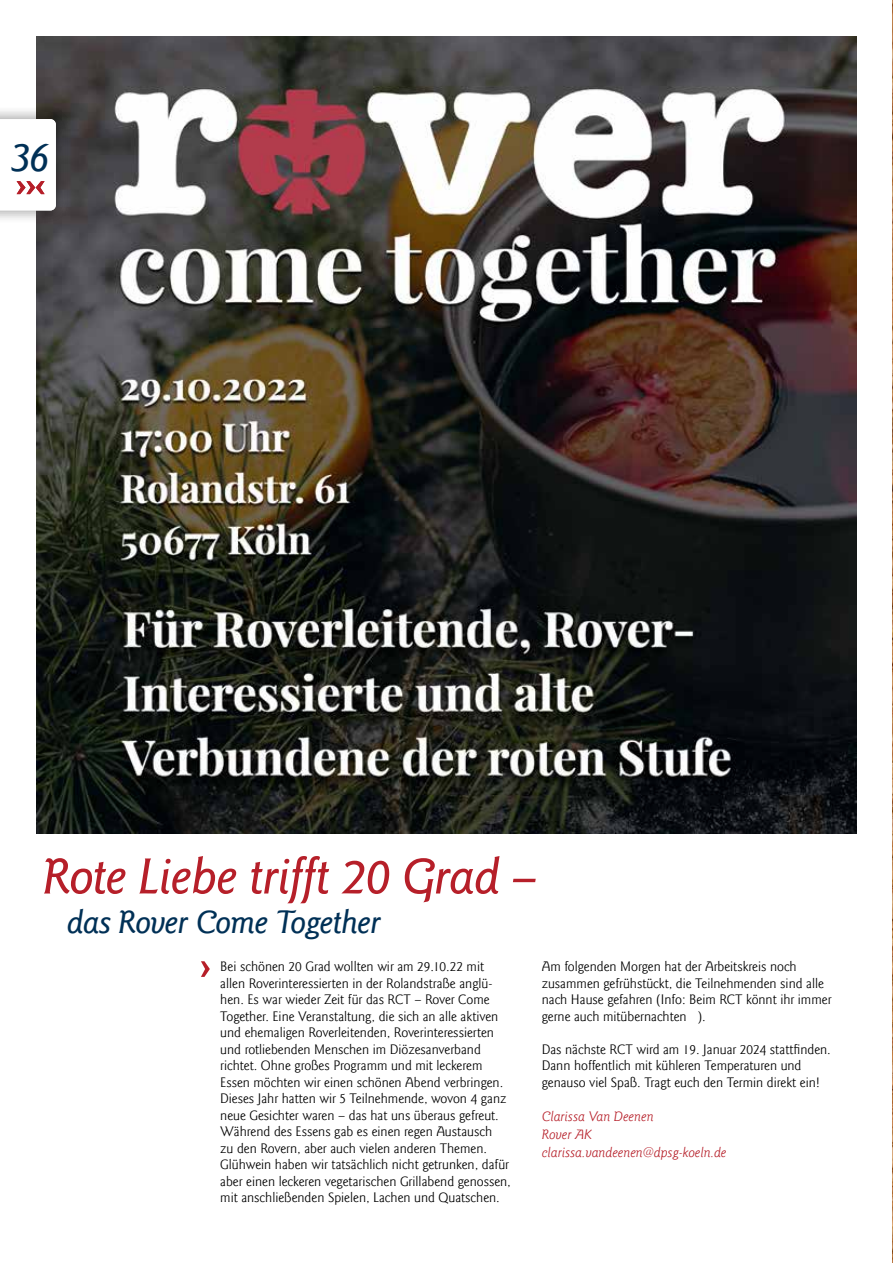
<style>
.page{position:relative;width:893px;height:1263px;background:#fff}
.page>*{position:absolute;margin:0;border:0;box-sizing:border-box;transform-origin:0 0}
.t1{font:italic 500 52.5px "Goudy Sans LT";letter-spacing:-.02em;color:#b61f29}
.t2{font:italic 500 43.5px "Goudy Sans LT";color:#003056}
.t3{font:italic 500 33.75px "Goudy Sans LT";letter-spacing:-.02em;color:#003056}
.t4{font:14.25px/16.5px "Goudy Sans LT";color:#000}
.t5{font:italic 14.25px/18px "Goudy Sans LT";color:#b61f29}
</style>
<div class="page">
<img style="left:892px;top:0;width:1px;height:1263px">
<img style="left:36px;top:36px;width:821px;height:797px">
<svg style="left:201px;top:961px;width:9px;height:16px"></svg>
<div style="left:0;top:105px;width:70px;height:119px;background:#000;opacity:.25"></div>
<svg style="left:0;top:119px;width:56px;height:91px"></svg>
<h2 class="t2" style="left:11px;top:132px;width:40px">36</h2>
<h1 class="t1" style="left:43px;top:847px;width:496px">Rote Liebe trifft 20 Grad –</h1>
<h3 class="t3" style="left:67px;top:903px;width:316px">das Rover Come Together</h3>
<p class="t4" style="left:220px;top:959px;width:292px">Bei schönen 20 Grad wollten wir am 29.10.22 mit allen Roverinteressierten in der Rolandstraße anglü&shy;hen. Es war wieder Zeit für das RCT – Rover Come Together. Eine Veranstaltung, die sich an alle aktiven und ehemaligen Roverleitenden, Roverinteressierten und rotliebenden Menschen im Diözesanverband richtet. Ohne großes Programm und mit leckerem Essen möchten wir einen schönen Abend verbringen.<br>Dieses Jahr hatten wir 5 Teilnehmende, wovon 4 ganz neue Gesichter waren – das hat uns überaus gefreut.<br>Während des Essens gab es einen regen Austausch<br>zu den Rovern, aber auch vielen anderen Themen.<br>Glühwein haben wir tatsächlich nicht getrunken, dafür aber einen leckeren vegetarischen Grillabend genossen, mit anschließenden Spielen, Lachen und Quatschen.</p>
<p class="t4" style="left:542px;top:959px;width:291px">Am folgenden Morgen hat der Arbeitskreis noch zusammen gefrühstückt, die Teilnehmenden sind alle nach Hause gefahren (Info: Beim RCT könnt ihr immer gerne auch mitübernachten ).</p>
<p class="t4" style="left:542px;top:1041px;width:291px">Das nächste RCT wird am 19. Januar 2024 stattfinden.<br>Dann hoffentlich mit kühleren Temperaturen und genauso viel Spaß. Tragt euch den Termin direkt ein!</p>
<p class="t5" style="left:542px;top:1108px;width:186px">Clarissa Van Deenen<br>Rover AK clarissa.vandeenen@dpsg-koeln.de</p>
</div>
